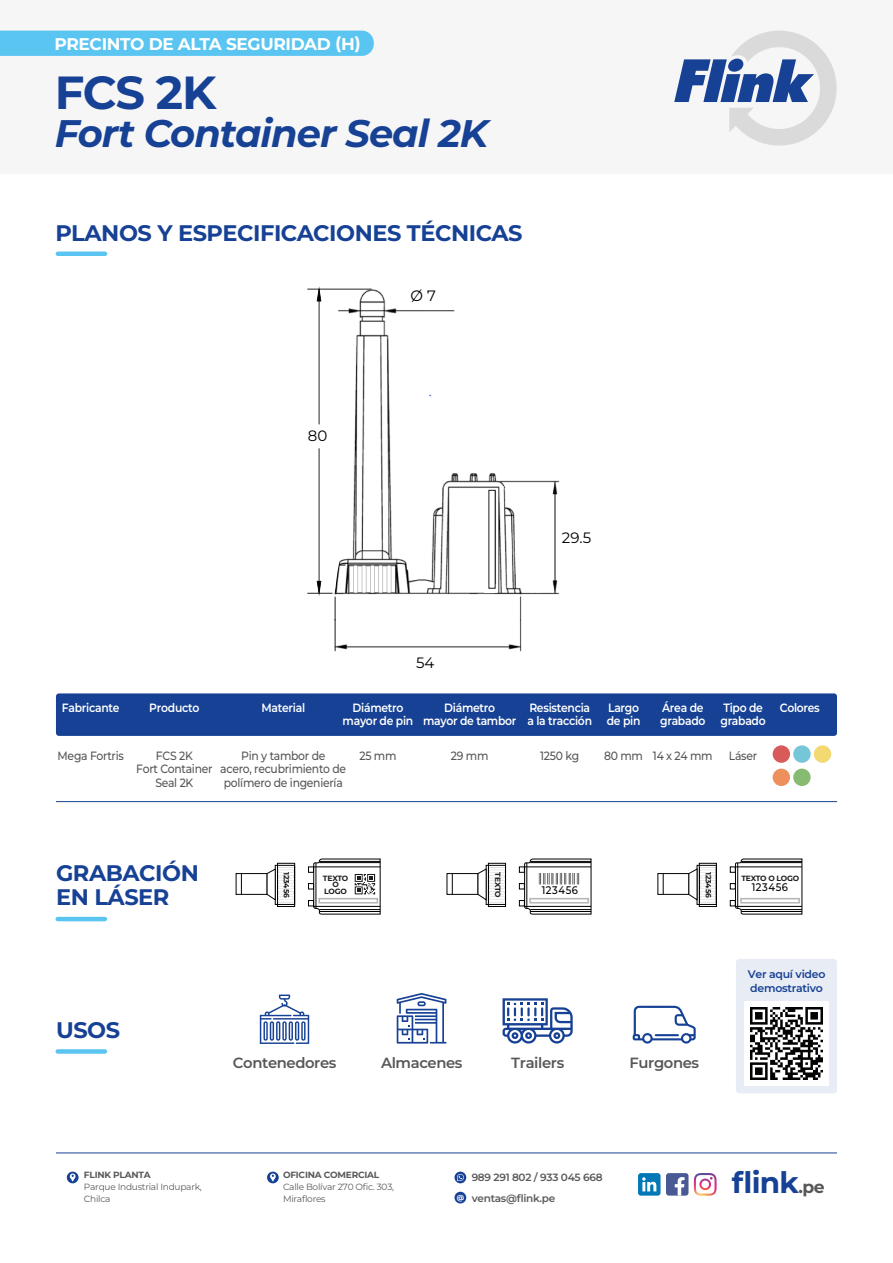
<style>
.page{position:relative;width:893px;height:1263px;background:#fff}
.page>*{position:absolute;margin:0;border:0;box-sizing:border-box;transform-origin:0 0}
.t1{font:700 46.35px "Montserrat";color:#164194}
.t2{font:italic 700 38.4px "Montserrat";letter-spacing:-.025em;color:#164194}
.t3{font:700 29.55px "Montserrat";color:#164194}
.t4{font:700 22.5px/24px "Montserrat";letter-spacing:-.02em;color:#164194}
.t5{font:700 16.95px "Montserrat";letter-spacing:-.02em;color:#fff}
.t6{font:15px "Montserrat";color:#010101}
.t7{font:600 14.7px "Montserrat";letter-spacing:-.025em;color:#575756}
.t8{font:600 12px "Montserrat";letter-spacing:-.025em;color:#fff;scale:.9 1}
.t9{font:500 12px/13.5px "Montserrat";letter-spacing:-.025em;color:#575756;scale:.9 1}
.t10{font:600 10.95px/13.5px "Montserrat";letter-spacing:-.025em;color:#164194}
.t11{font:500 10.95px "Montserrat";letter-spacing:.06em;color:#010101;scale:.9 1}
.t12{font:600 10.5px/21px "Montserrat";letter-spacing:-.025em;color:#5a5a5c}
.t13{font:9px/12px "Montserrat";letter-spacing:-.025em;color:#5a5a5c}
.t14{font:700 9px "Montserrat";letter-spacing:-.025em;color:#5a5a5c}
.t15{font:700 7.65px/6.4px "Montserrat";letter-spacing:-.025em;color:#1d1d1b;text-align:center}
.s1{font-size:17.25px;color:#575756}
</style>
<div class="page">
<div style="left:0;top:0;width:893px;height:174px;background:#f6f6f6"></div>
<svg style="left:674px;top:31px;width:163px;height:115px"></svg>
<div style="left:0;top:31px;width:374px;height:25px;background:#5bc5f2"></div>
<div style="left:58px;top:251px;width:47px;height:5px;background:#5bc5f2"></div>
<hr style="left:58px;top:917px;width:47px;height:4px;background:#5bc5f2">
<div style="left:58px;top:1049px;width:47px;height:5px;background:#5bc5f2"></div>
<img style="left:334px;top:308px;width:226px;height:344px">
<div style="left:484px;top:584px;width:13px;height:9px;background:#fff"></div>
<div style="left:488px;top:490px;width:8px;height:99px;background:#fff;border:1px solid #231f20"></div>
<svg style="left:307px;top:286px;width:89px;height:355px"></svg>
<div style="left:422px;top:286px;width:29px;height:23px;background:#fff"></div>
<div style="left:556px;top:521px;width:20px;height:45px;background:#fff"></div>
<svg style="left:260px;top:994px;width:49px;height:50px"></svg>
<div style="left:736px;top:959px;width:101px;height:134px;background:#e8ecf4;border-radius:4px"></div>
<div style="left:744px;top:1001px;width:85px;height:85px;background:#fff"></div>
<img style="left:750px;top:1008px;width:73px;height:72px">
<svg style="left:397px;top:993px;width:49px;height:50px"></svg>
<svg style="left:502px;top:998px;width:71px;height:46px"></svg>
<svg style="left:633px;top:1006px;width:63px;height:37px"></svg>
<div style="left:277px;top:863px;width:18px;height:44px;border:1px solid #020303"></div>
<div style="left:275px;top:865px;width:20px;height:40px;border:1px solid #020303"></div>
<div style="left:236px;top:873px;width:31px;height:22px;background:#fff;border:1px solid #020303"></div>
<svg style="left:241px;top:873px;width:1px;height:21px"></svg>
<svg style="left:266px;top:867px;width:29px;height:35px"></svg>
<svg style="left:278px;top:896px;width:16px;height:4px"></svg>
<svg style="left:308px;top:858px;width:73px;height:57px"></svg>
<div style="left:488px;top:863px;width:18px;height:44px;border:1px solid #020303"></div>
<div style="left:486px;top:865px;width:20px;height:40px;border:1px solid #020303"></div>
<div style="left:447px;top:873px;width:31px;height:22px;background:#fff;border:1px solid #020303"></div>
<svg style="left:452px;top:873px;width:1px;height:21px"></svg>
<svg style="left:477px;top:867px;width:28px;height:35px"></svg>
<svg style="left:489px;top:896px;width:16px;height:4px"></svg>
<svg style="left:519px;top:858px;width:73px;height:57px"></svg>
<svg style="left:730px;top:858px;width:73px;height:57px"></svg>
<div style="left:699px;top:863px;width:18px;height:44px;border:1px solid #020303"></div>
<div style="left:697px;top:865px;width:20px;height:40px;border:1px solid #020303"></div>
<div style="left:657px;top:873px;width:32px;height:22px;background:#fff;border:1px solid #020303"></div>
<svg style="left:663px;top:873px;width:1px;height:21px"></svg>
<div style="left:740px;top:898px;width:60px;height:5px;border:2px solid #b8b7b7"></div>
<svg style="left:688px;top:867px;width:28px;height:35px"></svg>
<svg style="left:700px;top:896px;width:16px;height:4px"></svg>
<div style="left:56px;top:693px;width:781px;height:43px;background:#164194;border-radius:3px"></div>
<hr style="left:56px;top:801px;width:781px;height:1px;background:#164194">
<div style="left:773px;top:745px;width:17px;height:18px;background:#d85a5a;border-radius:50%"></div>
<div style="left:793px;top:745px;width:18px;height:18px;background:#76c6d9;border-radius:50%"></div>
<div style="left:814px;top:745px;width:17px;height:18px;background:#f2d971;border-radius:50%"></div>
<div style="left:773px;top:769px;width:17px;height:17px;background:#ed905e;border-radius:50%"></div>
<div style="left:793px;top:769px;width:18px;height:17px;background:#87bb72;border-radius:50%"></div>
<svg style="left:67px;top:1171px;width:12px;height:12px"></svg>
<svg style="left:70px;top:1173px;width:6px;height:8px"></svg>
<svg style="left:267px;top:1171px;width:12px;height:12px"></svg>
<svg style="left:270px;top:1173px;width:6px;height:8px"></svg>
<svg style="left:454px;top:1171px;width:12px;height:12px"></svg>
<svg style="left:456px;top:1173px;width:8px;height:8px"></svg>
<div style="left:454px;top:1192px;width:12px;height:11px;background:#164194;border-radius:50%"></div>
<hr style="left:56px;top:1152px;width:781px;height:1px;background:#164194">
<div style="left:638px;top:1173px;width:22px;height:22px;background:#0278b6;border-radius:3px"></div>
<svg style="left:642px;top:1177px;width:14px;height:14px"></svg>
<div style="left:666px;top:1173px;width:22px;height:22px;background:#485993;border-radius:3px"></div>
<svg style="left:675px;top:1177px;width:10px;height:18px"></svg>
<img style="left:694px;top:1173px;width:23px;height:23px">
<h3 class="t5" style="left:54px;top:33px;width:308px">PRECINTO DE ALTA SEGURIDAD (H)</h3>
<h1 class="t1" style="left:55px;top:61px;width:163px">FCS 2K</h1>
<h2 class="t2" style="left:55px;top:108px;width:435px">Fort Container Seal 2K</h2>
<h3 class="t4" style="left:56px;top:220px;width:469px">PLANOS Y ESPECIFICACIONES TÉCNICAS</h3>
<p class="t6" style="left:308px;top:426px;width:21px">80</p>
<p class="t6" style="left:411px;top:285px;width:27px">Ø 7</p>
<p class="t6" style="left:416px;top:652px;width:20px">54</p>
<p class="t6" style="left:562px;top:528px;width:31px">29.5</p>
<p class="t8" style="left:62px;top:699px;width:65px">Fabricante</p>
<p class="t8" style="left:149px;top:699px;width:57px">Producto</p>
<p class="t8" style="left:262px;top:699px;width:50px">Material</p>
<p class="t8" style="left:353px;top:699px;width:58px">Diámetro</p>
<p class="t8" style="left:444px;top:699px;width:58px">Diámetro</p>
<p class="t8" style="left:529px;top:699px;width:69px">Resistencia</p>
<p class="t8" style="left:608px;top:699px;width:36px">Largo</p>
<p class="t8" style="left:662px;top:699px;width:47px">Área de</p>
<p class="t8" style="left:723px;top:699px;width:45px">Tipo de</p>
<p class="t8" style="left:780px;top:699px;width:46px">Colores</p>
<p class="t8" style="left:343px;top:713px;width:332px">mayor de pin mayor de tambor a la tracción de pin</p>
<p class="t8" style="left:660px;top:713px;width:119px">grabado grabado</p>
<p class="t9" style="left:58px;top:748px;width:75px">Mega Fortris</p>
<p class="t9" style="left:156px;top:748px;width:42px">FCS 2K</p>
<p class="t9" style="left:241px;top:748px;width:95px">Pin y tambor de</p>
<p class="t9" style="left:359px;top:748px;width:43px">25 mm</p>
<p class="t9" style="left:451px;top:748px;width:43px">29 mm</p>
<p class="t9" style="left:540px;top:748px;width:45px">1250 kg</p>
<p class="t9" style="left:604px;top:748px;width:122px">80 mm 14 x 24 mm</p>
<p class="t9" style="left:729px;top:748px;width:33px">Láser</p>
<p class="t9" style="left:155px;top:762px;width:213px;text-indent:-19px">Fort Container acero, recubrimiento de<br>Seal 2K</p>
<p class="t9" style="left:224px;top:775px;width:134px">polímero de ingeniería</p>
<h3 class="t4" style="left:56px;top:860px;width:144px">GRABACIÓN<br>EN LÁSER</h3>
<h3 class="t4" style="left:56px;top:1017px;width:66px">USOS</h3>
<p class="t15" style="left:290px;top:872px;width:27px;rotate:90deg">123456</p>
<p class="t15" style="left:501px;top:872px;width:27px;rotate:90deg">TEXTO</p>
<p class="t15" style="left:323px;top:875px;width:27px">TEXTO<br>O<br>LOGO</p>
<p class="t11" style="left:542px;top:883px;width:42px">123456</p>
<p class="t15" style="left:712px;top:872px;width:27px;rotate:90deg">123456</p>
<p class="t11" style="left:752px;top:880px;width:42px">123456</p>
<p class="t15" style="left:741px;top:875px;width:59px">TEXTO O LOGO</p>
<p class="t10" style="left:748px;top:967px;width:79px">Ver aquí video demostrativo</p>
<p class="t7" style="left:233px;top:1053px;width:105px">Contenedores</p>
<p class="t7" style="left:381px;top:1053px;width:83px">Almacenes</p>
<p class="t7" style="left:511px;top:1053px;width:54px">Trailers</p>
<p class="t7" style="left:629px;top:1053px;width:71px">Furgones</p>
<p class="t14" style="left:84px;top:1169px;width:68px">FLINK PLANTA</p>
<p class="t13" style="left:84px;top:1181px;width:119px">Parque Industrial Indupark,<br>Chilca</p>
<p class="t14" style="left:283px;top:1169px;width:98px">OFICINA COMERCIAL</p>
<p class="t13" style="left:283px;top:1181px;width:113px">Calle Bolívar 270 Ofic. 303,<br>Miraflores</p>
<p class="t12" style="left:457px;top:1166px;width:147px;text-indent:15px">989 291 802 / 933 045 668 <sup>@</sup> ventas@flink.pe</p>
<h3 class="t3" style="left:732px;top:1163px;width:94px">flink<span class="s1">.pe</span></h3>
</div>
